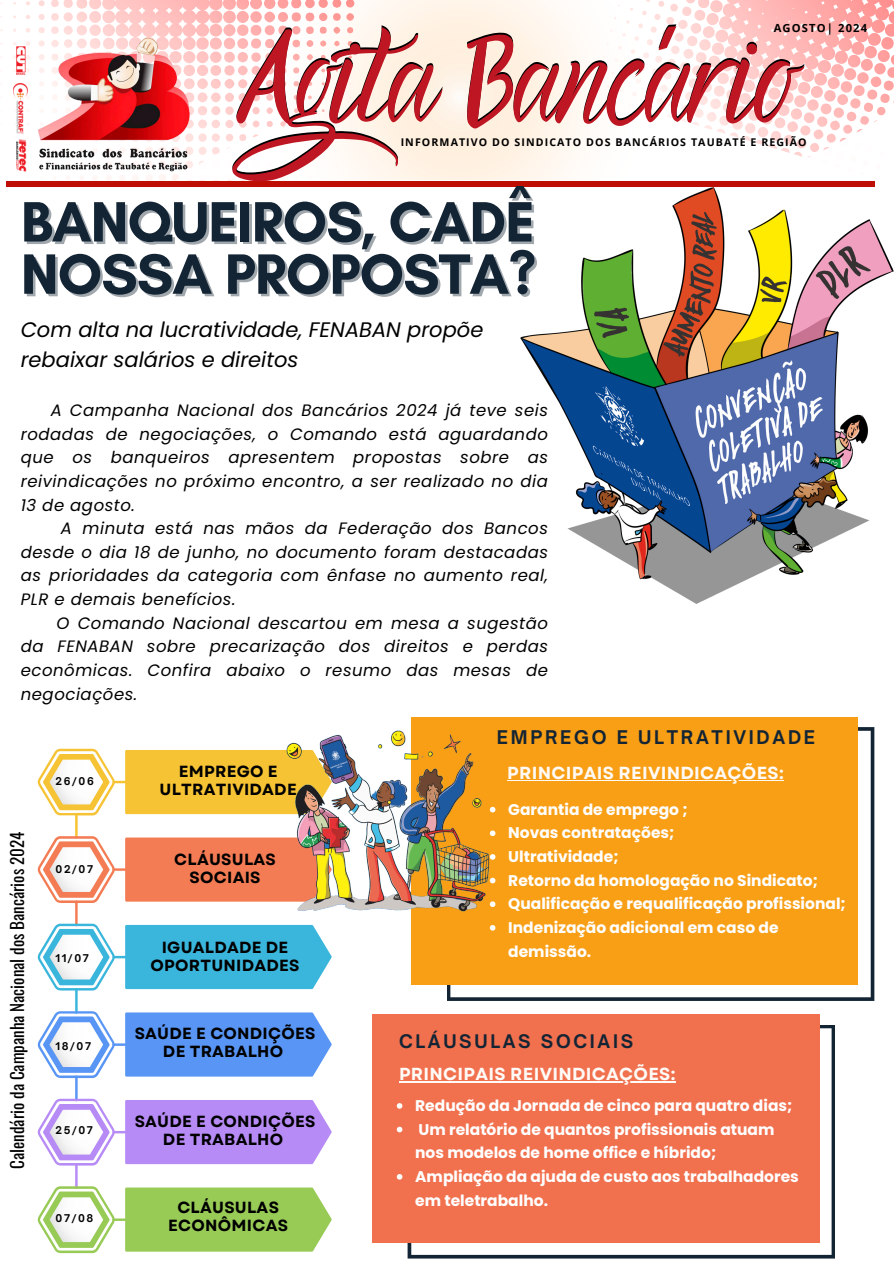
<style>
.page{position:relative;width:894px;height:1264px;background:#fff}
.page>*{position:absolute;margin:0;border:0;box-sizing:border-box;transform-origin:0 0}
.t1{font:110.85px "Holiday Romance";color:#000}
.t2{font:700 57.9px "Glacial Indifference";letter-spacing:-.015em;color:#132434}
.t3{font:italic 21px/30.3px "Poppins";color:#000}
.t4{font:700 18px "Open Sauce One";letter-spacing:.15em;color:#132434}
.t5{font:700 17.4px "Garet";letter-spacing:.015em;color:#fffaf6}
.t6{font:16.95px "Oswald";color:#000}
.t7{font:italic 16.5px "Poppins";letter-spacing:.035em;color:#000}
.t8{font:700 16.05px/18px "Garet";letter-spacing:.015em;color:#000;text-align:center}
.t9{font:700 15.45px/23.7px "Poppins";color:#fff}
.t10{font:700 11.25px "Open Sans";letter-spacing:.1em;color:#000}
.t11{font:700 10.65px "Open Sans";letter-spacing:.1em;color:#000}
.t12{font:700 10.2px "Open Sauce One";letter-spacing:.15em;color:#000}
</style>
<div class="page">
<svg style="left:654px;top:0;width:239px;height:23px"></svg>
<svg style="left:1px;top:0;width:355px;height:182px"></svg>
<svg style="left:131px;top:23px;width:762px;height:156px"></svg>
<div style="left:6px;top:182px;width:868px;height:5px;background:#bf0f05"></div>
<img style="left:28px;top:23px;width:184px;height:149px">
<img style="left:266px;top:0;width:386px;height:179px">
<img style="left:14px;top:42px;width:14px;height:133px">
<img style="left:520px;top:187px;width:373px;height:416px">
<svg style="left:446px;top:727px;width:428px;height:273px"></svg>
<div style="left:411px;top:717px;width:447px;height:267px;background:#f89f16"></div>
<svg style="left:407px;top:1024px;width:428px;height:234px"></svg>
<div style="left:372px;top:1014px;width:447px;height:228px;background:#f1704e"></div>
<hr style="left:75px;top:813px;width:3px;height:25px;background:#f5c333">
<hr style="left:112px;top:780px;width:14px;height:3px;background:#f5c333">
<div style="left:125px;top:750px;width:159px;height:64px;background:#f5c333"></div>
<svg style="left:38px;top:748px;width:77px;height:67px"></svg>
<hr style="left:75px;top:900px;width:3px;height:26px;background:#f47c54">
<svg style="left:38px;top:836px;width:246px;height:67px"></svg>
<hr style="left:75px;top:988px;width:3px;height:25px;background:#3ab6dc">
<hr style="left:112px;top:955px;width:14px;height:3px;background:#3ab6dc">
<div style="left:125px;top:924px;width:206px;height:65px;background:#3ab6dc"></div>
<svg style="left:38px;top:923px;width:77px;height:67px"></svg>
<hr style="left:75px;top:1075px;width:3px;height:26px;background:#5895f4">
<svg style="left:38px;top:1011px;width:293px;height:67px"></svg>
<hr style="left:75px;top:1163px;width:3px;height:25px;background:#b78bf6">
<hr style="left:112px;top:1130px;width:14px;height:3px;background:#b78bf6">
<div style="left:125px;top:1100px;width:206px;height:64px;background:#b78bf6"></div>
<svg style="left:38px;top:1098px;width:77px;height:67px"></svg>
<svg style="left:38px;top:1186px;width:293px;height:67px"></svg>
<img style="left:284px;top:730px;width:206px;height:181px">
<hr style="left:507px;top:779px;width:276px;height:1px;background:#fffaf6">
<svg style="left:489px;top:806px;width:6px;height:6px"></svg>
<svg style="left:489px;top:830px;width:6px;height:6px"></svg>
<svg style="left:489px;top:854px;width:6px;height:5px"></svg>
<svg style="left:489px;top:877px;width:6px;height:6px"></svg>
<svg style="left:489px;top:901px;width:6px;height:6px"></svg>
<svg style="left:489px;top:925px;width:6px;height:5px"></svg>
<svg style="left:396px;top:1103px;width:6px;height:5px"></svg>
<svg style="left:396px;top:1126px;width:6px;height:6px"></svg>
<svg style="left:396px;top:1174px;width:6px;height:5px"></svg>
<hr style="left:399px;top:1081px;width:276px;height:1px;background:#fffaf6">
<h1 class="t1" style="left:244px;top:14px;width:548px">Agita Bancário</h1>
<p class="t10" style="left:773px;top:20px;width:95px">AGOSTO| 2024</p>
<p class="t11" style="left:400px;top:134px;width:407px">INFORMATIVO DO SINDICATO DOS BANCÁRIOS TAUBATÉ E REGIÃO</p>
<p class="t2" style="left:21px;top:186px;width:515px">BANQUEIROS, CADÊ</p>
<h5 class="t2" style="left:21px;top:239px;width:517px">NOSSA PROPOSTA?</h5>
<p class="t3" style="left:21px;top:314px;width:464px">Com alta na lucratividade, FENABAN propõe rebaixar salários e direitos</p>
<h1 class="t7" style="left:51px;top:398px;width:498px">A Campanha Nacional dos Bancários 2024 já teve seis</h1>
<h1 class="t7" style="left:21px;top:422px;width:528px">rodadas de negociações, o Comando está aguardando</h1>
<h1 class="t7" style="left:21px;top:446px;width:528px">que os banqueiros apresentem propostas sobre as</h1>
<h1 class="t7" style="left:21px;top:469px;width:528px">reivindicações no próximo encontro, a ser realizado no dia</h1>
<h1 class="t7" style="left:21px;top:493px;width:116px">13 de agosto.</h1>
<h1 class="t7" style="left:61px;top:517px;width:488px">A minuta está nas mãos da Federação dos Bancos</h1>
<h1 class="t7" style="left:21px;top:540px;width:528px">desde o dia 18 de junho, no documento foram destacadas</h1>
<h1 class="t7" style="left:21px;top:564px;width:528px">as prioridades da categoria com ênfase no aumento real,</h1>
<h1 class="t7" style="left:21px;top:587px;width:216px">PLR e demais benefícios.</h1>
<h1 class="t7" style="left:56px;top:611px;width:493px">O Comando Nacional descartou em mesa a sugestão</h1>
<h1 class="t7" style="left:21px;top:635px;width:528px">da FENABAN sobre precarização dos direitos e perdas</h1>
<h1 class="t7" style="left:21px;top:658px;width:528px">econômicas. Confira abaixo o resumo das mesas de</h1>
<h1 class="t7" style="left:21px;top:682px;width:118px">negociações.</h1>
<h4 class="t6" style="left:4px;top:1168px;width:338px;rotate:-90deg">Calendário da Campanha Nacional dos Bancários 2024</h4>
<p class="t12" style="left:56px;top:774px;width:40px">26/06</p>
<p class="t12" style="left:56px;top:863px;width:39px">02/07</p>
<h2 class="t12" style="left:56px;top:951px;width:35px">11/07</h2>
<p class="t12" style="left:56px;top:1039px;width:37px">18/07</p>
<h3 class="t12" style="left:56px;top:1123px;width:39px">25/07</h3>
<h5 class="t12" style="left:56px;top:1211px;width:39px">07/08</h5>
<h4 class="t8" style="left:159px;top:762px;width:139px">EMPREGO E<br>ULTRATIVIDADE</h4>
<h4 class="t8" style="left:174px;top:850px;width:103px">CLÁUSULAS<br>SOCIAIS</h4>
<p class="t8" style="left:150px;top:938px;width:150px">IGUALDADE DE<br>OPORTUNIDADES</p>
<p class="t8" style="left:135px;top:1024px;width:182px">SAÚDE E CONDIÇÕES<br>DE TRABALHO</p>
<p class="t8" style="left:135px;top:1112px;width:182px">SAÚDE E CONDIÇÕES<br>DE TRABALHO</p>
<p class="t8" style="left:168px;top:1198px;width:121px">CLÁUSULAS<br>ECONÔMICAS</p>
<p class="t4" style="left:497px;top:726px;width:319px">EMPREGO E ULTRATIVIDADE</p>
<p class="t5" style="left:507px;top:760px;width:278px">PRINCIPAIS REIVINDICAÇÕES:</p>
<h6 class="t9" style="left:508px;top:797px;width:181px">Garantia de emprego ;</h6>
<p class="t9" style="left:508px;top:821px;width:168px">Novas contratações;</p>
<h6 class="t9" style="left:508px;top:844px;width:112px">Ultratividade;</h6>
<p class="t9" style="left:508px;top:868px;width:311px">Retorno da homologação no Sindicato;</p>
<h6 class="t9" style="left:508px;top:892px;width:339px">Qualificação e requalificação profissional;</h6>
<p class="t9" style="left:508px;top:915px;width:272px">Indenização adicional em caso de demissão.</p>
<h6 class="t4" style="left:399px;top:1030px;width:236px">CLÁUSULAS SOCIAIS</h6>
<h6 class="t5" style="left:399px;top:1061px;width:278px">PRINCIPAIS REIVINDICAÇÕES:</h6>
<p class="t9" style="left:415px;top:1093px;width:379px">Redução da Jornada de cinco para quatro dias;</p>
<h6 class="t9" style="left:415px;top:1117px;width:361px">Um relatório de quantos profissionais atuam nos modelos de home office e híbrido;</h6>
<p class="t9" style="left:415px;top:1164px;width:385px">Ampliação da ajuda de custo aos trabalhadores em teletrabalho.</p>
</div>
